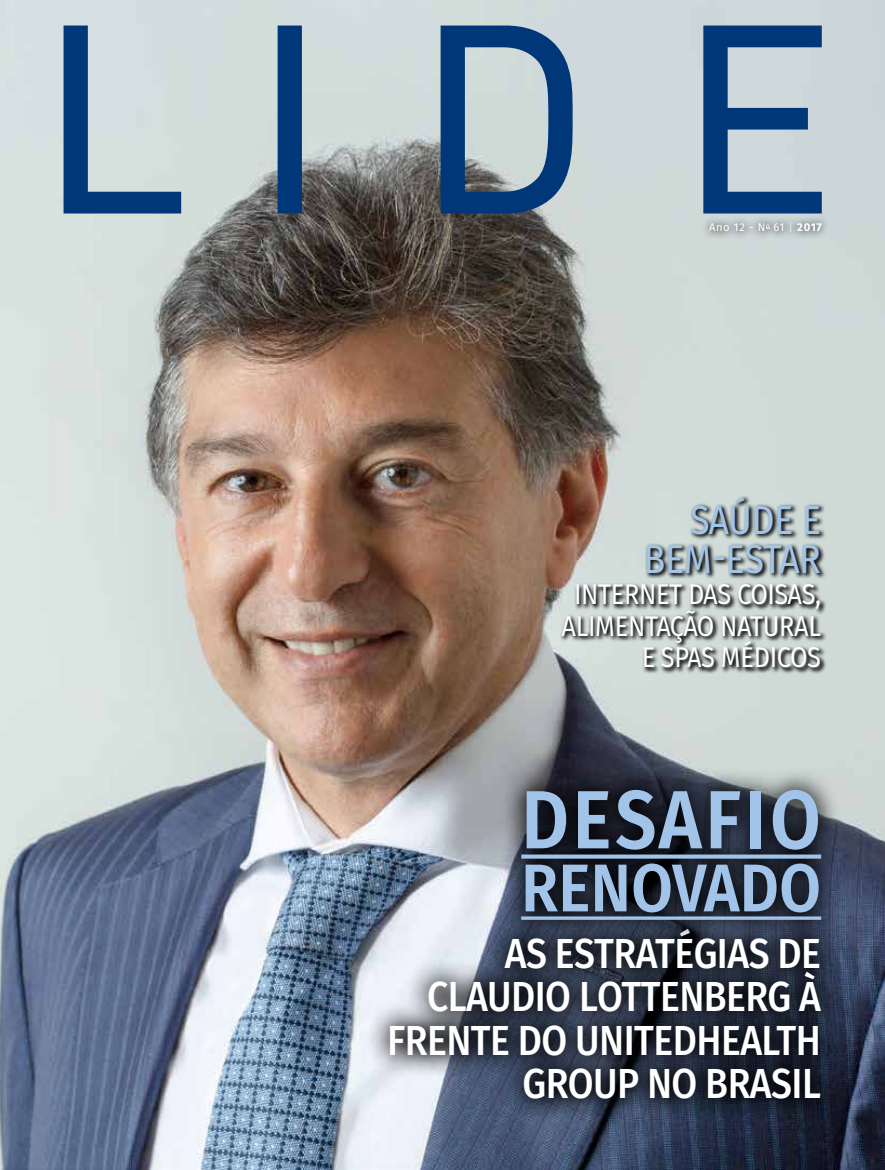
<style>
.page{position:relative;width:885px;height:1170px;background:#fff}
.page>*{position:absolute;margin:0;border:0;box-sizing:border-box;transform-origin:0 0}
.t1{font:600 82.5px "Fira Sans";letter-spacing:.05em;color:#a3c4e9;scale:.89 1}
.t2{font:600 67.5px "Fira Sans";letter-spacing:.005em;color:#a3c4e9;scale:.89 1}
.t3{font:500 42px/43.5px "Fira Sans";letter-spacing:-.015em;color:#fff;text-align:right;scale:.89 1}
.t4{font:40.5px/39px "Fira Sans";letter-spacing:-.015em;color:#a3c4e9;text-align:right;scale:.89 1}
.t5{font:28.5px/31.5px "Fira Sans";letter-spacing:-.015em;color:#fff;text-align:right;scale:.89 1}
.t6{font:11.25px "Fira Sans";letter-spacing:.05em;color:#fff}
.s1{font-weight:300}
.s2{font-weight:700}
</style>
<div class="page">
<img style="left:0;top:0;width:884px;height:1169px">
<svg style="left:64px;top:26px;width:757px;height:187px;background:#98acba"></svg>
<svg style="left:559px;top:494px;width:267px;height:180px;background:#9ca19d"></svg>
<svg style="left:367px;top:906px;width:476px;height:215px;background:#474e5c"></svg>
<svg style="left:499px;top:767px;width:344px;height:176px;background:#2f343f"></svg>
<svg style="left:521px;top:854px;width:300px;height:4px"></svg>
<hr style="left:521px;top:916px;width:300px;height:3px;background:#a3c4e9">
<div style="left:700px;top:214px;width:130px;height:27px;background:#000;opacity:.4"></div>
<p class="t6" style="left:709px;top:219px;width:114px">Ano 12 - N<sup>o</sup> 61 <span class="s1">|</span> <span class="s2">2017</span></p>
<p class="t4" style="left:643px;top:500px;width:201px">SAÚDE E<br>BEM-ESTAR</p>
<p class="t5" style="left:561px;top:578px;width:293px">INTERNET DAS COISAS,<br>ALIMENTAÇÃO NATURAL<br>E SPAS MÉDICOS</p>
<h1 class="t1" style="left:521px;top:761px;width:338px">DESAFIO</h1>
<h2 class="t2" style="left:521px;top:840px;width:338px">RENOVADO</h2>
<p class="t3" style="left:387px;top:931px;width:489px">AS ESTRATÉGIAS DE<br>CLAUDIO LOTTENBERG À<br>FRENTE DO UNITEDHEALTH<br>GROUP NO BRASIL</p>
</div>
